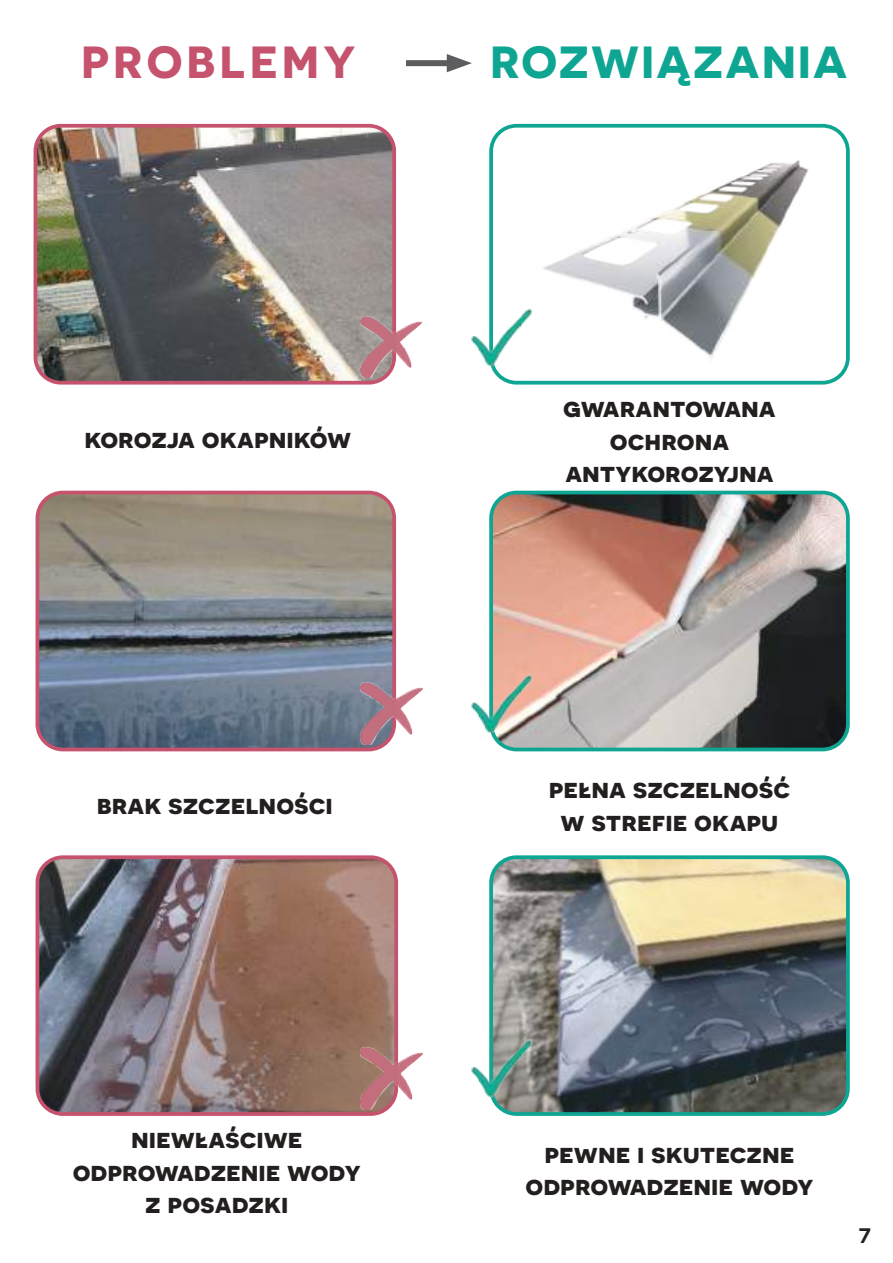
<style>
.page{position:relative;width:893px;height:1263px;background:#fff}
.page>*{position:absolute;margin:0;border:0;box-sizing:border-box;transform-origin:0 0}
.t1{font:700 45px "Novecentosanswide";letter-spacing:.055em;color:#0ea692}
.t2{font:700 45px "Novecentosanswide";letter-spacing:.1em;color:#c5536d}
.t3{font:700 27px/32.4px "Novecentosanswide";color:#241f1f;text-align:center}
.t4{font:600 21px "Novecentosanswide";color:#241f1f}
</style>
<div class="page">
<img style="left:35px;top:129px;width:356px;height:251px">
<div style="left:34px;top:124px;width:362px;height:261px;border:4px solid #c5536d;border-radius:26px"></div>
<img style="left:501px;top:129px;width:337px;height:251px">
<div style="left:489px;top:124px;width:361px;height:261px;border:4px solid #0ea692;border-radius:26px"></div>
<img style="left:37px;top:492px;width:354px;height:256px">
<div style="left:36px;top:491px;width:360px;height:260px;border:4px solid #c5536d;border-radius:26px"></div>
<img style="left:494px;top:496px;width:351px;height:250px">
<div style="left:489px;top:491px;width:361px;height:260px;border:4px solid #0ea692;border-radius:26px"></div>
<img style="left:37px;top:860px;width:356px;height:251px">
<div style="left:36px;top:855px;width:362px;height:261px;border:4px solid #c5536d;border-radius:26px"></div>
<img style="left:494px;top:860px;width:351px;height:251px">
<div style="left:489px;top:855px;width:361px;height:261px;border:4px solid #0ea692;border-radius:26px"></div>
<div style="left:406px;top:60px;width:51px;height:6px;background:#5d5c5e"></div>
<svg style="left:447px;top:54px;width:25px;height:18px"></svg>
<img style="left:360px;top:316px;width:62px;height:62px">
<img style="left:360px;top:683px;width:62px;height:61px">
<img style="left:360px;top:1047px;width:62px;height:62px">
<img style="left:471px;top:305px;width:72px;height:73px">
<img style="left:471px;top:671px;width:72px;height:73px">
<img style="left:471px;top:1036px;width:72px;height:73px">
<h1 class="t2" style="left:81px;top:34px;width:275px">PROBLEMY</h1>
<h1 class="t1" style="left:490px;top:34px;width:358px">ROZWIĄZANIA</h1>
<p class="t3" style="left:84px;top:421px;width:268px">korozja okapników</p>
<p class="t3" style="left:97px;top:788px;width:238px">brak szczelności</p>
<p class="t3" style="left:73px;top:1122px;width:289px">niewłaściwe odprowadzenie wody z posadzki</p>
<p class="t3" style="left:563px;top:391px;width:214px">gwarantowana ochrona antykorozyjna</p>
<p class="t3" style="left:549px;top:772px;width:243px">pełna szczelność w strefie okapu</p>
<p class="t3" style="left:525px;top:1136px;width:289px">pewne i skuteczne odprowadzenie wody</p>
<p class="t4" style="left:858px;top:1223px;width:14px">7</p>
</div>
